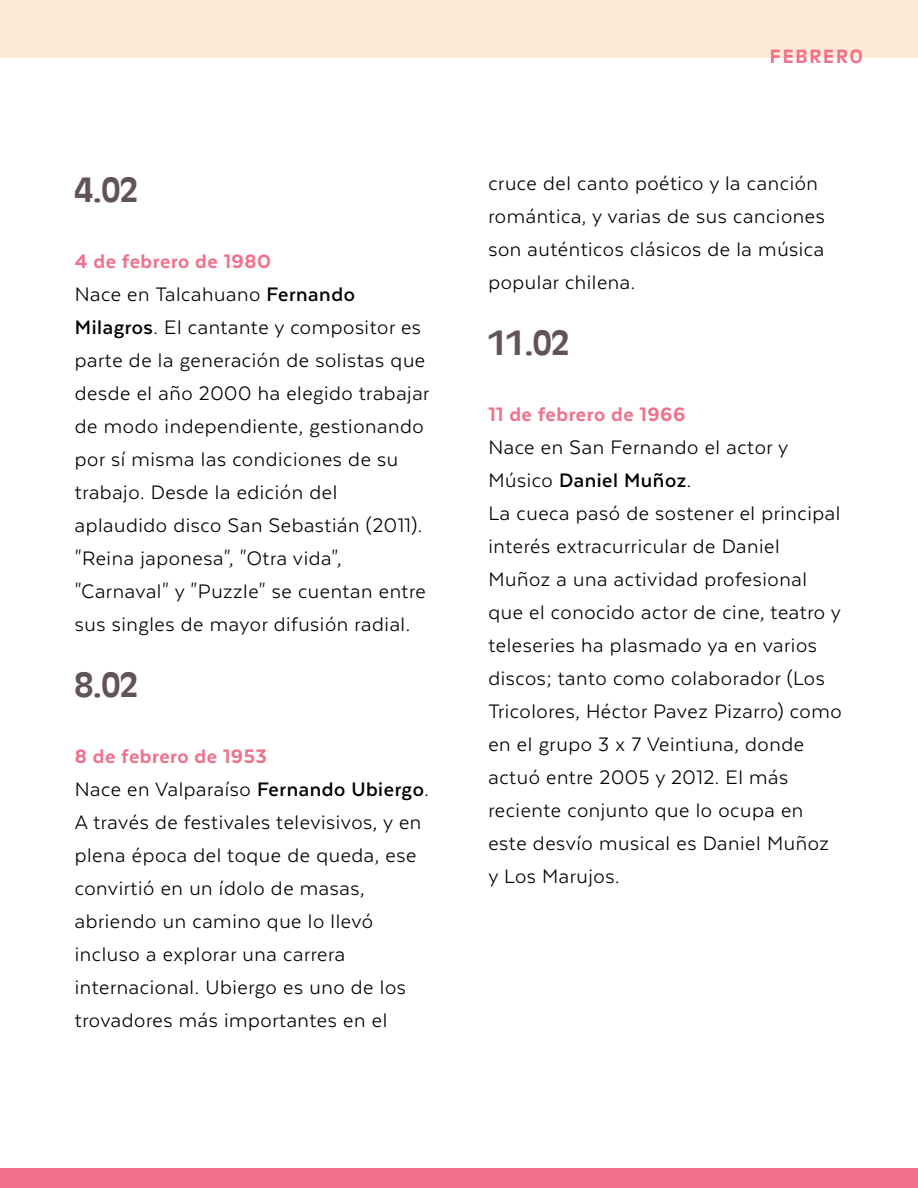
<style>
.page{position:relative;width:918px;height:1188px;background:#fff}
.page>*{position:absolute;margin:0;border:0;box-sizing:border-box;transform-origin:0 0}
.t1{font:700 33px "Antique Olive Std";letter-spacing:-.01em;color:#625357}
.t2{font:22.5px/33px "Texta";letter-spacing:.025em;color:#000001}
.t3{font:800 22.5px "Texta";letter-spacing:.025em;color:#f1708c}
.t4{font:700 18px "Antique Olive Std";letter-spacing:.1em;color:#f1708c}
.s1{font-weight:800;color:#f1708c}
.s2{font-weight:700}
</style>
<div class="page">
<div style="left:0;top:1168px;width:918px;height:20px;background:#f1708c"></div>
<div style="left:0;top:0;width:918px;height:57px;background:#feebd6"></div>
<h1 class="t1" style="left:75px;top:169px;width:65px">4.02</h1>
<p class="t2" style="left:75px;top:244px;width:356px"><span class="s1">4 de febrero de 1980<br></span>Nace en Talcahuano <span class="s2">Fernando Milagros</span>. El cantante y compositor es parte de la generación de solistas que desde el año 2000 ha elegido trabajar de modo independiente, gestionando por sí misma las condiciones de su trabajo. Desde la edición del aplaudido disco San Sebastián (2011). "Reina japonesa", "Otra vida", "Carnaval" y "Puzzle" se cuentan entre sus singles de mayor difusión radial.</p>
<h1 class="t1" style="left:75px;top:664px;width:65px">8.02</h1>
<p class="t2" style="left:75px;top:739px;width:356px"><span class="s1">8 de febrero de 1953<br></span>Nace en Valparaíso <span class="s2">Fernando Ubiergo</span>.<br>A través de festivales televisivos, y en plena época del toque de queda, ese convirtió en un ídolo de masas, abriendo un camino que lo llevó incluso a explorar una carrera internacional. Ubiergo es uno de los trovadores más importantes en el</p>
<p class="t4" style="left:770px;top:46px;width:94px">FEBRERO</p>
<p class="t2" style="left:488px;top:166px;width:338px">cruce del canto poético y la canción romántica, y varias de sus canciones son auténticos clásicos de la música popular chilena.</p>
<h1 class="t1" style="left:488px;top:322px;width:83px">11.02</h1>
<p class="t3" style="left:488px;top:402px;width:199px">11 de febrero de 1966</p>
<p class="t2" style="left:488px;top:430px;width:355px">Nace en San Fernando el actor y<br>Músico <span class="s2">Daniel Muñoz</span>.<br>La cueca pasó de sostener el principal interés extracurricular de Daniel<br>Muñoz a una actividad profesional que el conocido actor de cine, teatro y teleseries ha plasmado ya en varios discos; tanto como colaborador (Los<br>Tricolores, Héctor Pavez Pizarro) como en el grupo 3 x 7 Veintiuna, donde actuó entre 2005 y 2012. El más reciente conjunto que lo ocupa en este desvío musical es Daniel Muñoz y Los Marujos.</p>
</div>
